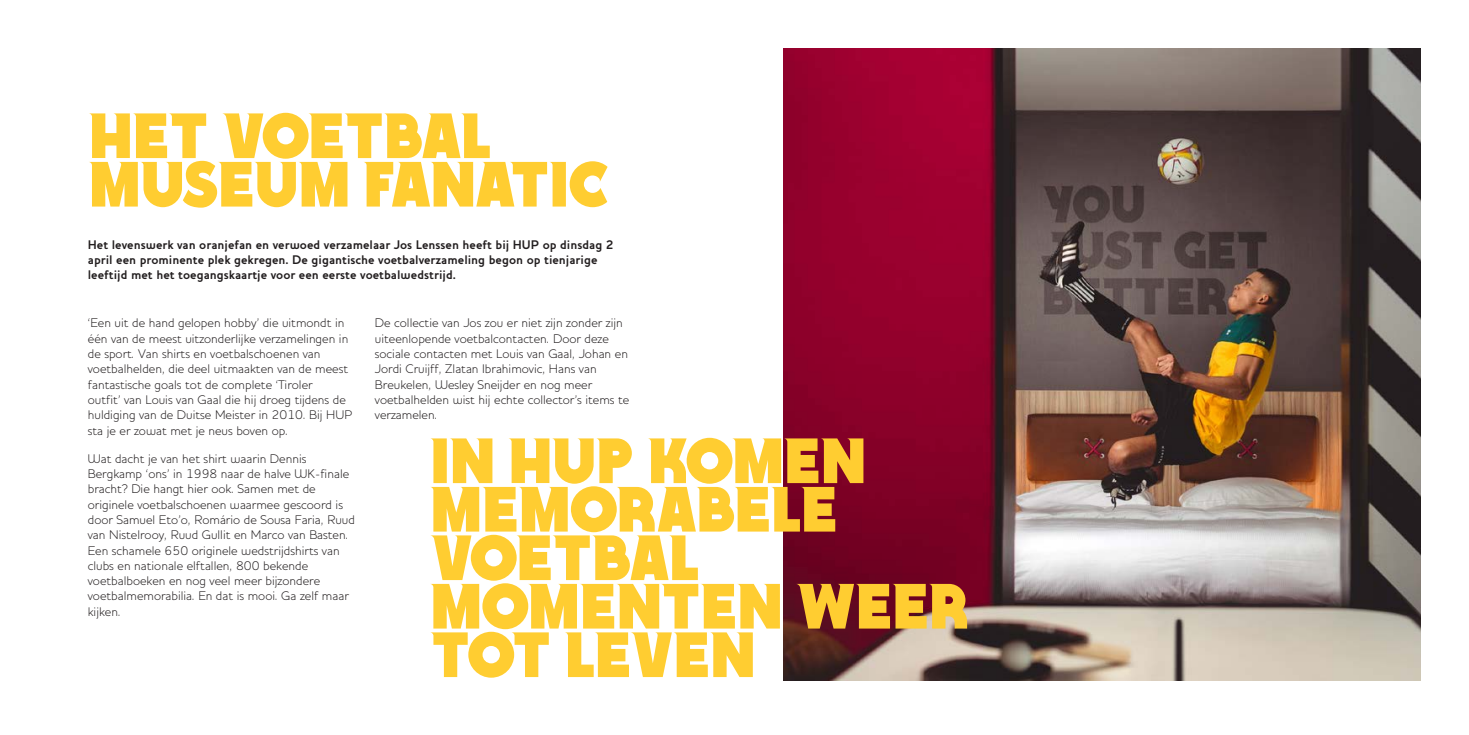
<style>
.page{position:relative;width:1469px;height:735px;background:#fff}
.page>*{position:absolute;margin:0;border:0;box-sizing:border-box;transform-origin:0 0}
.t1{font:63.7px/48.5px "Essay Display";color:#ffcd31}
.Body_Text_-_Justifie{font:300 12.78px/15.2px "Houschka";color:#231f20}
.Sidebar_Body_Text{font:700 12.78px/15.2px "Houschka";color:#231f20}
</style>
<div class="page">
<img style="left:783px;top:49px;width:637px;height:631px">
<p class="t1" style="left:88px;top:110px;width:523px">HET VOETBAL<br>MUSEUM FANATIC</p>
<p class="Sidebar_Body_Text" style="left:88px;top:237px;width:527px">Het levenswerk van oranjefan en verwoed verzamelaar Jos Lenssen heeft bij HUP op dinsdag 2 april een prominente plek gekregen. De gigantische voetbalverzameling begon op tienjarige leeftijd met het toegangskaartje voor een eerste voetbalwedstrijd.</p>
<p class="Body_Text_-_Justifie" style="left:88px;top:315px;width:266px">‘Een uit de hand gelopen hobby’ die uitmondt in één van de meest uitzonderlijke verzamelingen in de sport. Van shirts en voetbalschoenen van voetbalhelden, die deel uitmaakten van de meest fantastische goals tot de complete ‘Tiroler<br>outfit’ van Louis van Gaal die hij droeg tijdens de huldiging van de Duitse Meister in 2010. Bij HUP sta je er zowat met je neus boven op.</p>
<p class="Body_Text_-_Justifie" style="left:88px;top:450px;width:268px">Wat dacht je van het shirt waarin Dennis Bergkamp ‘ons’ in 1998 naar de halve WK-finale bracht? Die hangt hier ook. Samen met de originele voetbalschoenen waarmee gescoord is door Samuel Eto’o, Romário de Sousa Faria, Ruud van Nistelrooy, Ruud Gullit en Marco van Basten.<br>Een schamele 650 originele wedstrijdshirts van clubs en nationale elftallen, 800 bekende voetbalboeken en nog veel meer bijzondere voetbalmemorabilia. En dat is mooi. Ga zelf maar kijken.</p>
<p class="Body_Text_-_Justifie" style="left:375px;top:315px;width:256px">De collectie van Jos zou er niet zijn zonder zijn uiteenlopende voetbalcontacten. Door deze sociale contacten met Louis van Gaal, Johan en Jordi Cruijff, Zlatan Ibrahimovic, Hans van Breukelen, Wesley Sneijder en nog meer voetbalhelden wist hij echte collector’s items te verzamelen.</p>
<p class="t1" style="left:429px;top:434px;width:540px">IN HUP KOMEN<br>MEMORABELE<br>VOETBAL<br>MOMENTEN WEER<br>TOT LEVEN</p>
</div>
